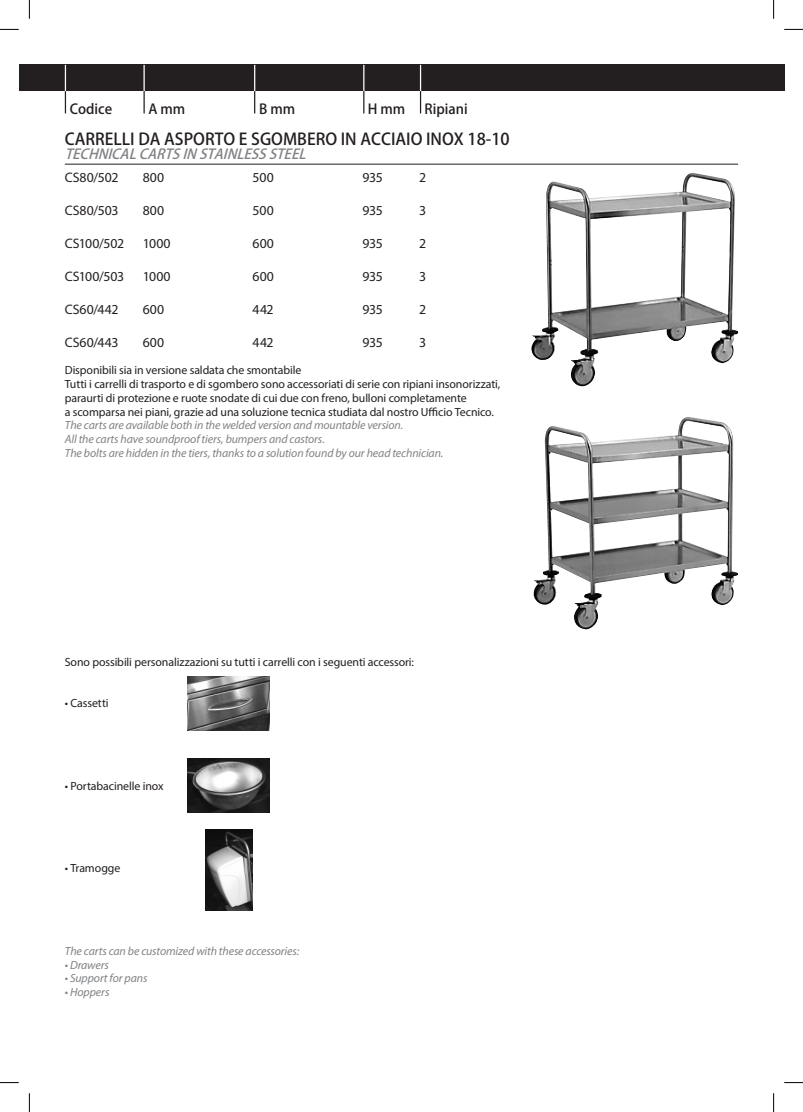
<style>
.page{position:relative;width:803px;height:1112px;background:#fff}
.page>*{position:absolute;margin:0;border:0;box-sizing:border-box;transform-origin:0 0}
.Normale{font:16.25px "Adobe Heiti Std";color:#231f20}
.Normale-2{font:13.75px "Myriad Pro";color:#231f20}
.Normale-3{font:italic 13.75px "Adobe Heiti Std";color:#808285}
.t1{font:13.75px "Adobe Heiti Std";color:#231f20}
.Normale-4{font:13.75px "Myriad Pro";letter-spacing:-.02em;color:#231f20}
.Normale-5{font:11.88px "Myriad Pro";letter-spacing:-.005em;color:#231f20}
.Normale-6{font:italic 11.88px "Myriad Pro";letter-spacing:-.01em;color:#808285}
</style>
<div class="page">
<img style="left:531px;top:173px;width:207px;height:214px">
<div style="left:19px;top:65px;width:765px;height:26px;background:#231f20"></div>
<hr style="left:65px;top:81px;width:1px;height:32px;background:#231f20">
<hr style="left:143px;top:81px;width:2px;height:32px;background:#231f20">
<hr style="left:254px;top:81px;width:1px;height:32px;background:#231f20">
<hr style="left:363px;top:81px;width:1px;height:32px;background:#231f20">
<hr style="left:420px;top:81px;width:1px;height:32px;background:#231f20">
<svg style="left:420px;top:65px;width:1px;height:26px"></svg>
<svg style="left:363px;top:65px;width:1px;height:26px"></svg>
<svg style="left:254px;top:65px;width:1px;height:26px"></svg>
<hr style="left:143px;top:65px;width:2px;height:26px;background:#fff">
<svg style="left:65px;top:65px;width:1px;height:26px"></svg>
<hr style="left:65px;top:164px;width:673px;height:1px;background:#231f20">
<img style="left:534px;top:418px;width:204px;height:211px">
<img style="left:187px;top:676px;width:83px;height:54px">
<img style="left:187px;top:758px;width:83px;height:54px">
<img style="left:205px;top:829px;width:47px;height:80px">
<svg style="left:0;top:29px;width:19px;height:1px"></svg>
<svg style="left:784px;top:29px;width:19px;height:1px"></svg>
<svg style="left:0;top:1082px;width:19px;height:1px"></svg>
<svg style="left:784px;top:1082px;width:19px;height:1px"></svg>
<svg style="left:29px;top:0;width:1px;height:19px"></svg>
<svg style="left:29px;top:1093px;width:1px;height:18px"></svg>
<svg style="left:773px;top:0;width:1px;height:19px"></svg>
<svg style="left:773px;top:1093px;width:1px;height:18px"></svg>
<p class="t1" style="left:70px;top:101px;width:44px">Codice</p>
<p class="t1" style="left:148px;top:101px;width:38px">A mm</p>
<p class="t1" style="left:259px;top:101px;width:38px">B mm</p>
<p class="t1" style="left:368px;top:101px;width:39px">H mm</p>
<p class="t1" style="left:424px;top:101px;width:45px">Ripiani</p>
<p class="Normale" style="left:65px;top:129px;width:446px">CARRELLI DA ASPORTO E SGOMBERO IN ACCIAIO INOX 18-10</p>
<p class="Normale-3" style="left:65px;top:146px;width:247px">TECHNICALCARTSIN STAINLESSSTEEL</p>
<p class="Normale-2" style="left:65px;top:168px;width:55px">CS80/502</p>
<p class="Normale-2" style="left:143px;top:168px;width:23px">800</p>
<p class="Normale-2" style="left:253px;top:168px;width:23px">500</p>
<p class="Normale-2" style="left:362px;top:168px;width:22px">935</p>
<p class="Normale-2" style="left:419px;top:168px;width:9px">2</p>
<p class="Normale-2" style="left:65px;top:201px;width:55px">CS80/503</p>
<p class="Normale-2" style="left:143px;top:201px;width:23px">800</p>
<p class="Normale-2" style="left:253px;top:201px;width:23px">500</p>
<p class="Normale-2" style="left:362px;top:201px;width:22px">935</p>
<p class="Normale-2" style="left:419px;top:201px;width:9px">3</p>
<p class="Normale-4" style="left:65px;top:234px;width:61px">CS100/502</p>
<p class="Normale-2" style="left:143px;top:234px;width:29px">1000</p>
<p class="Normale-2" style="left:253px;top:234px;width:23px">600</p>
<p class="Normale-2" style="left:362px;top:234px;width:22px">935</p>
<p class="Normale-2" style="left:419px;top:234px;width:9px">2</p>
<p class="Normale-2" style="left:65px;top:267px;width:61px">CS100/503</p>
<p class="Normale-2" style="left:143px;top:267px;width:29px">1000</p>
<p class="Normale-2" style="left:253px;top:267px;width:23px">600</p>
<p class="Normale-2" style="left:362px;top:267px;width:22px">935</p>
<p class="Normale-2" style="left:419px;top:267px;width:9px">3</p>
<p class="Normale-2" style="left:65px;top:300px;width:55px">CS60/442</p>
<p class="Normale-2" style="left:143px;top:300px;width:23px">600</p>
<p class="Normale-2" style="left:253px;top:300px;width:22px">442</p>
<p class="Normale-2" style="left:362px;top:300px;width:22px">935</p>
<p class="Normale-2" style="left:419px;top:300px;width:9px">2</p>
<p class="Normale-2" style="left:65px;top:333px;width:55px">CS60/443</p>
<p class="Normale-2" style="left:143px;top:333px;width:23px">600</p>
<p class="Normale-2" style="left:253px;top:333px;width:22px">442</p>
<p class="Normale-2" style="left:362px;top:333px;width:22px">935</p>
<p class="Normale-2" style="left:419px;top:333px;width:9px">3</p>
<p class="Normale-5" style="left:65px;top:363px;width:238px">Disponibili sia in versione saldata che smontabile</p>
<p class="Normale-5" style="left:65px;top:376px;width:437px">Tutti i carrelli di trasporto e di sgombero sono accessoriati di serie con ripiani insonorizzati,</p>
<p class="Normale-5" style="left:65px;top:390px;width:403px">paraurti di protezione e ruote snodate di cui due con freno, bulloni completamente</p>
<p class="Normale-5" style="left:65px;top:404px;width:431px">a scomparsa nei piani, grazie ad una soluzione tecnica studiata dal nostro Ufficio Tecnico.</p>
<p class="Normale-6" style="left:65px;top:418px;width:340px">The carts are available both in the welded version and mountable version.</p>
<p class="Normale-6" style="left:65px;top:431px;width:262px">All the carts have soundproof tiers, bumpers and castors.</p>
<p class="Normale-6" style="left:65px;top:445px;width:380px">The bolts are hidden in the tiers, thanks to a solution found by our head technician.</p>
<p class="Normale-5" style="left:65px;top:654px;width:351px">Sono possibili personalizzazioni su tutti i carrelli con i seguenti accessori:</p>
<p class="Normale-5" style="left:65px;top:695px;width:45px">• Cassetti</p>
<p class="Normale-5" style="left:65px;top:778px;width:100px">• Portabacinelle inox</p>
<p class="Normale-5" style="left:65px;top:860px;width:57px">• Tramogge</p>
<p class="Normale-6" style="left:65px;top:943px;width:236px">The carts can be customized with these accessories:</p>
<p class="Normale-6" style="left:65px;top:957px;width:46px">• Drawers</p>
<p class="Normale-6" style="left:65px;top:970px;width:84px">• Support for pans</p>
<p class="Normale-6" style="left:65px;top:984px;width:46px">• Hoppers</p>
</div>
